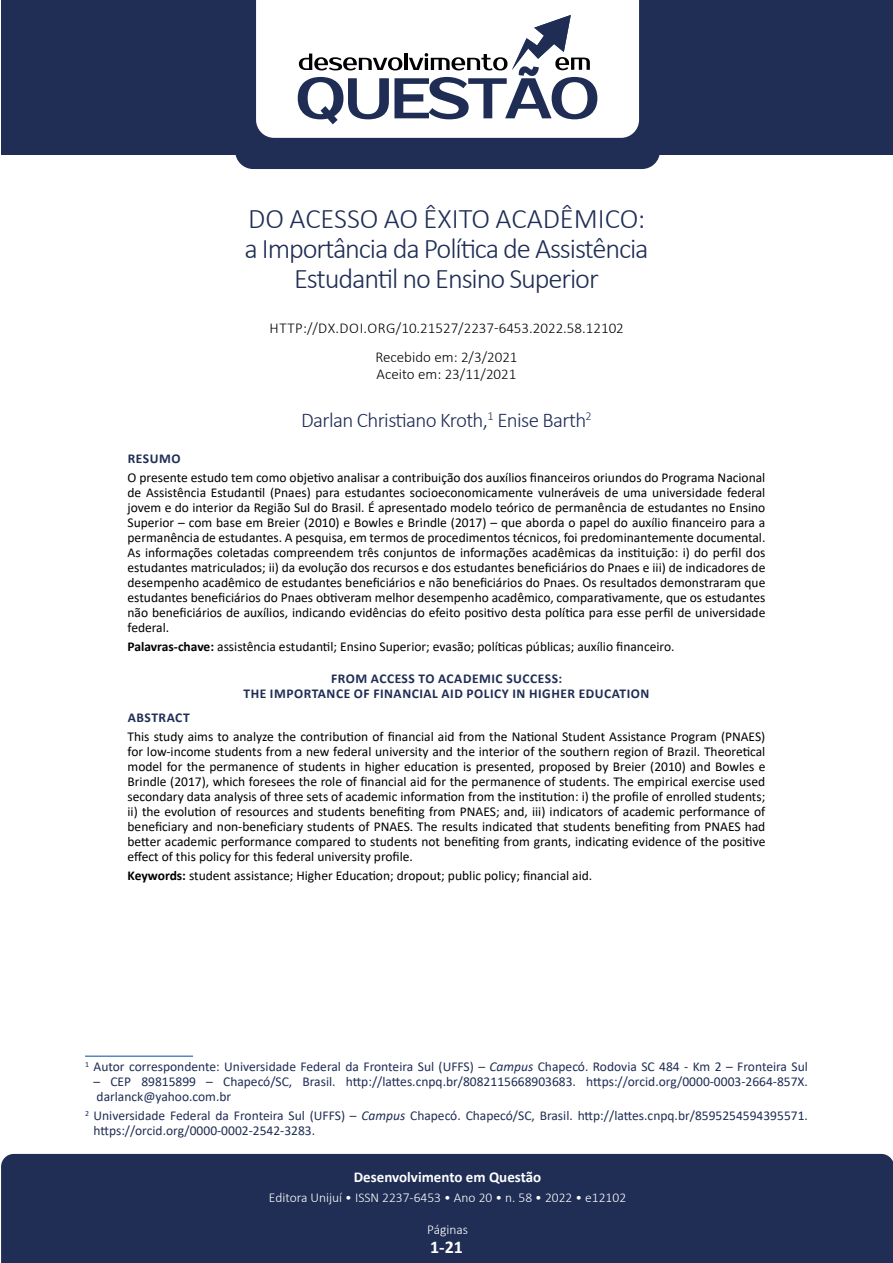
<style>
.page{position:relative;width:893px;height:1263px;background:#fff}
.page>*{position:absolute;margin:0;border:0;box-sizing:border-box;transform-origin:0 0}
.t1{font:300 28.5px/30px "Calibri";letter-spacing:-.04em;color:#202e55;text-align:center}
.t2{font:300 21px "Calibri";letter-spacing:-.03em;color:#202e55}
.t3{font:700 18px "Calibri";color:#fff}
.t4{font:300 15px/29.2px "Calibri";color:#000;text-align:center}
.t5{font:700 15px "Calibri";color:#fff}
.t6{font:13.5px/15px "Calibri";color:#000;text-align:justify}
.t7{font:13.5px/15px "Calibri";color:#202e55}
.t8{font:700 13.5px/15px "Calibri";letter-spacing:.04em;color:#202e55;text-align:center}
.t9{font:300 13.5px "Calibri";color:#fff}
.s1{font-weight:700}
.s2{font-style:italic}
</style>
<div class="page">
<div style="left:1px;top:0;width:892px;height:154px;background:#202e55"></div>
<div style="left:235px;top:0;width:425px;height:169px;background:#202e55;border-radius:18px"></div>
<div style="left:256px;top:0;width:383px;height:138px;background:#fff"></div>
<svg style="left:298px;top:15px;width:299px;height:109px"></svg>
<div style="left:1px;top:1154px;width:892px;height:109px;background:#202e55"></div>
<hr style="left:85px;top:1056px;width:108px;height:1px;background:#004f9f">
<h1 class="t1" style="left:244px;top:203px;width:406px">DO ACESSO AO ÊXITO ACADÊMICO: a Importância da Política de Assistência<br>Estudantil no Ensino Superior</h1>
<p class="t4" style="left:269px;top:313px;width:356px">HTTP://DX.DOI.ORG/10.21527/2237-6453.2022.58.12102<br>Recebido em: 2/3/2021</p>
<p class="t4" style="left:377px;top:359px;width:141px">Aceito em: 23/11/2021</p>
<h2 class="t2" style="left:301px;top:407px;width:292px">Darlan Christiano Kroth,<sup>1</sup> Enise Barth<sup>2</sup></h2>
<p class="t8" style="left:128px;top:451px;width:54px">RESUMO</p>
<p class="t6" style="left:128px;top:470px;width:639px">O presente estudo tem como objetivo analisar a contribuição dos auxílios financeiros oriundos do Programa Nacional de Assistência Estudantil (Pnaes) para estudantes socioeconomicamente vulneráveis de uma universidade federal jovem e do interior da Região Sul do Brasil. É apresentado modelo teórico de permanência de estudantes no Ensino Superior – com base em Breier (2010) e Bowles e Brindle (2017) – que aborda o papel do auxílio financeiro para a permanência de estudantes. A pesquisa, em termos de procedimentos técnicos, foi predominantemente documental.<br>As informações coletadas compreendem três conjuntos de informações acadêmicas da instituição: i) do perfil dos estudantes matriculados; ii) da evolução dos recursos e dos estudantes beneficiários do Pnaes e iii) de indicadores de desempenho acadêmico de estudantes beneficiários e não beneficiários do Pnaes. Os resultados demonstraram que estudantes beneficiários do Pnaes obtiveram melhor desempenho acadêmico, comparativamente, que os estudantes não beneficiários de auxílios, indicando evidências do efeito positivo desta política para esse perfil de universidade federal.</p>
<p class="t6" style="left:128px;top:639px;width:548px"><span class="s1">Palavras-chave:</span> assistência estudantil; Ensino Superior; evasão; políticas públicas; auxílio financeiro.</p>
<p class="t8" style="left:244px;top:671px;width:407px">FROM ACCESS TO ACADEMIC SUCCESS:<br>THE IMPORTANCE OF FINANCIAL AID POLICY IN HIGHER EDUCATION</p>
<p class="t8" style="left:128px;top:710px;width:63px">ABSTRACT</p>
<p class="t6" style="left:128px;top:729px;width:639px">This study aims to analyze the contribution of financial aid from the National Student Assistance Program (PNAES) for low-income students from a new federal university and the interior of the southern region of Brazil. Theoretical model for the permanence of students in higher education is presented, proposed by Breier (2010) and Bowles e Brindle (2017), which foresees the role of financial aid for the permanence of students. The empirical exercise used secondary data analysis of three sets of academic information from the institution: i) the profile of enrolled students; ii) the evolution of resources and students benefiting from PNAES; and, iii) indicators of academic performance of beneficiary and non-beneficiary students of PNAES. The results indicated that students benefiting from PNAES had better academic performance compared to students not benefiting from grants, indicating evidence of the positive effect of this policy for this federal university profile.</p>
<p class="t6" style="left:128px;top:868px;width:466px"><span class="s1">Keywords:</span> student assistance; Higher Education; dropout; public policy; financial aid.</p>
<p class="t7" style="left:85px;top:1059px;width:724px"><sup>1</sup> Autor correspondente: Universidade Federal da Fronteira Sul (UFFS) – <span class="s2">Campus</span> Chapecó. Rodovia SC 484 - Km 2 – Fronteira Sul</p>
<p class="t7" style="left:94px;top:1074px;width:716px">– CEP 89815899 – Chapecó/SC, Brasil. http://lattes.cnpq.br/8082115668903683. https://orcid.org/0000-0003-2664-857X. darlanck@yahoo.com.br</p>
<p class="t7" style="left:94px;top:1108px;width:716px;text-indent:-8px"><sup>2</sup> Universidade Federal da Fronteira Sul (UFFS) – <span class="s2">Campus</span> Chapecó. Chapecó/SC, Brasil. http://lattes.cnpq.br/8595254594395571. https://orcid.org/0000-0002-2542-3283.</p>
<p class="t5" style="left:354px;top:1167px;width:189px">Desenvolvimento em Questão</p>
<p class="t9" style="left:269px;top:1189px;width:359px">Editora Unijuí • ISSN 2237-6453 • Ano 20 • n. 58 • 2022 • e12102</p>
<h3 class="t3" style="left:430px;top:1234px;width:34px">1-21</h3>
</div>
